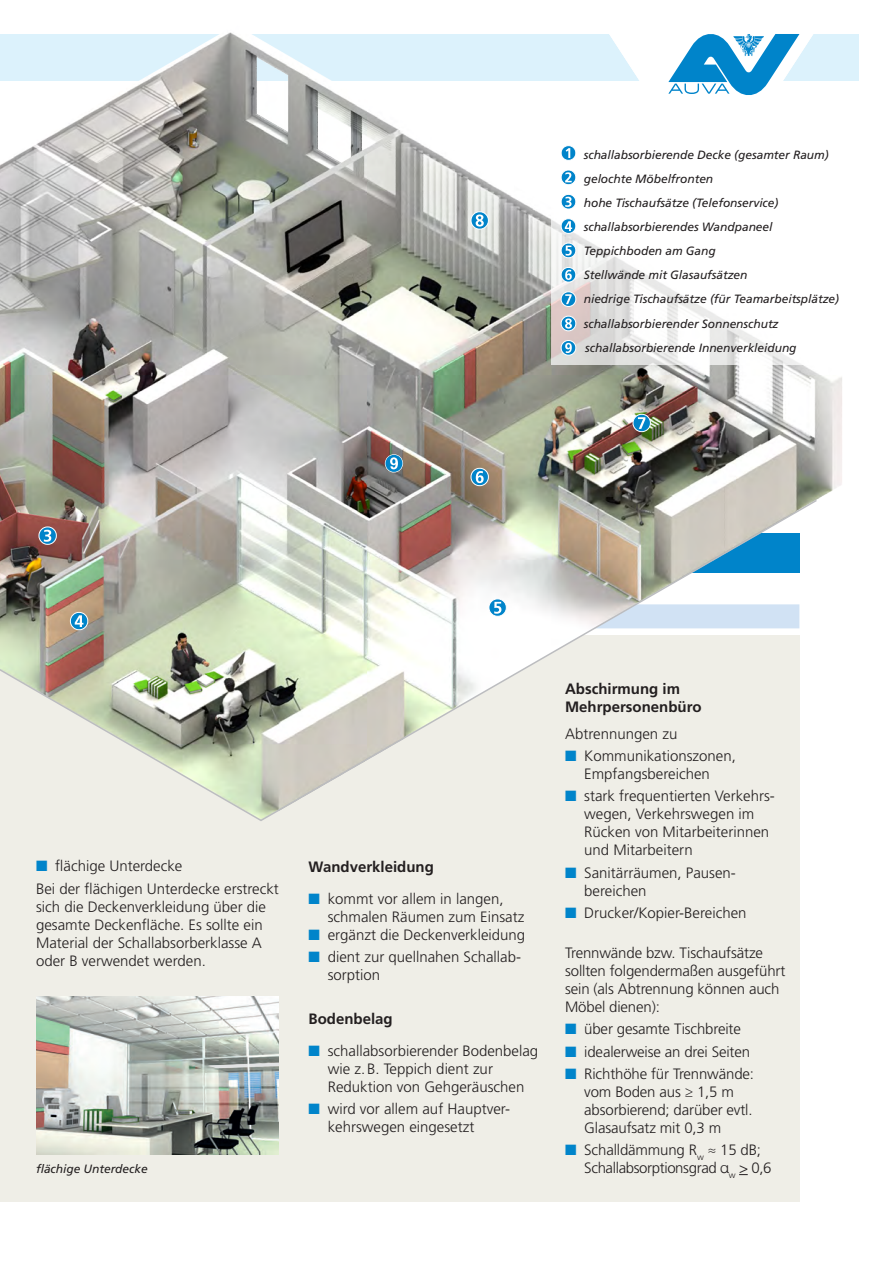
<style>
.page{position:relative;width:893px;height:1263px;background:#fff}
.page>*{position:absolute;margin:0;border:0;box-sizing:border-box;transform-origin:0 0}
.t1{font:300 15px/18px "Frutiger LT Std";color:#231f20}
.t2{font:700 15px/18px "Frutiger LT Std";color:#231f20}
.t3{font:300 15px/18px "Frutiger LT Std";letter-spacing:-.025em;color:#231f20}
.t4{font:italic 12px "Frutiger LT Std";letter-spacing:-.005em;color:#231f20}
.s1{color:#0084ca}
.s2{font-family:"Helvetica Neue"}
</style>
<div class="page">
<div style="left:0;top:635px;width:799px;height:567px;background:#efeee7"></div>
<img style="left:36px;top:997px;width:242px;height:157px">
<img style="left:0;top:32px;width:843px;height:798px">
<svg style="left:0;top:469px;width:818px;height:353px"></svg>
<svg style="left:470px;top:211px;width:19px;height:19px"></svg>
<svg style="left:632px;top:413px;width:19px;height:19px"></svg>
<svg style="left:470px;top:467px;width:19px;height:19px"></svg>
<svg style="left:488px;top:598px;width:19px;height:19px"></svg>
<svg style="left:70px;top:612px;width:19px;height:18px"></svg>
<svg style="left:38px;top:526px;width:19px;height:19px"></svg>
<svg style="left:552px;top:156px;width:255px;height:208px"></svg>
<svg style="left:385px;top:454px;width:18px;height:18px"></svg>
<svg style="left:385px;top:455px;width:17px;height:17px"></svg>
<svg style="left:560px;top:340px;width:16px;height:16px"></svg>
<svg style="left:560px;top:315px;width:16px;height:16px"></svg>
<svg style="left:560px;top:291px;width:16px;height:16px"></svg>
<svg style="left:560px;top:267px;width:16px;height:16px"></svg>
<svg style="left:560px;top:242px;width:16px;height:16px"></svg>
<svg style="left:560px;top:218px;width:16px;height:16px"></svg>
<svg style="left:560px;top:194px;width:16px;height:16px"></svg>
<svg style="left:560px;top:169px;width:16px;height:16px"></svg>
<svg style="left:560px;top:145px;width:16px;height:16px"></svg>
<p class="t4" style="left:584px;top:147px;width:246px">schallabsorbierende Decke (gesamter Raum)</p>
<p class="t4" style="left:584px;top:172px;width:131px">gelochte Möbelfronten</p>
<p class="t4" style="left:584px;top:196px;width:196px">hohe Tischaufsätze (Telefonservice)</p>
<p class="t4" style="left:584px;top:220px;width:190px">schallabsorbierendes Wandpaneel</p>
<p class="t4" style="left:584px;top:244px;width:133px">Teppichboden am Gang</p>
<p class="t4" style="left:584px;top:268px;width:165px">Stellwände mit Glasaufsätzen</p>
<p class="t4" style="left:584px;top:292px;width:257px">niedrige Tischaufsätze (für Teamarbeitsplätze)</p>
<p class="t4" style="left:584px;top:316px;width:196px">schallabsorbierender Sonnenschutz</p>
<p class="t4" style="left:585px;top:340px;width:213px">schallabsorbierende Innenverkleidung</p>
<p class="t1" style="left:36px;top:857px;width:148px"><span class="s1">■</span> flächige Unterdecke</p>
<p class="t1" style="left:36px;top:879px;width:244px">Bei der flächigen Unterdecke erstreckt sich die Deckenverkleidung über die gesamte Deckenfläche. Es sollte ein Material der Schallabsorberklasse A oder B verwendet werden.</p>
<p class="t4" style="left:36px;top:1162px;width:113px">flächige Unterdecke</p>
<h3 class="t2" style="left:309px;top:858px;width:127px">Wandverkleidung</h3>
<p class="t1" style="left:328px;top:890px;width:198px;text-indent:-19px"><span class="s1">■</span> kommt vor allem in langen, schmalen Räumen zum Einsatz</p>
<p class="t1" style="left:309px;top:926px;width:218px"><span class="s1">■</span> ergänzt die Deckenverkleidung</p>
<p class="t1" style="left:328px;top:948px;width:195px;text-indent:-19px"><span class="s1">■</span> dient zur quellnahen Schallab&shy;sorption</p>
<h3 class="t2" style="left:309px;top:1010px;width:86px">Bodenbelag</h3>
<p class="t1" style="left:328px;top:1042px;width:212px;text-indent:-19px"><span class="s1">■</span> schallabsorbierender Bodenbelag wie z. B. Teppich dient zur<br>Reduktion von Gehgeräuschen</p>
<p class="t1" style="left:328px;top:1100px;width:184px;text-indent:-19px"><span class="s1">■</span> wird vor allem auf Hauptver&shy;kehrswegen eingesetzt</p>
<h3 class="t2" style="left:565px;top:680px;width:138px">Abschirmung im<br>Mehrpersonenbüro</h3>
<p class="t1" style="left:565px;top:725px;width:114px">Abtrennungen zu</p>
<p class="t1" style="left:565px;top:747px;width:172px;text-align:center"><span class="s1">■</span> Kommunikationszonen,<br>Empfangsbereichen</p>
<p class="t1" style="left:584px;top:787px;width:192px;text-indent:-19px"><span class="s1">■</span> stark frequentierten Verkehrs&shy;wegen, Verkehrswegen im<br>Rücken von Mitarbeiterinnen und Mitarbeitern</p>
<p class="t1" style="left:584px;top:863px;width:153px;text-indent:-19px"><span class="s1">■</span> Sanitärräumen, Pausen&shy;bereichen</p>
<p class="t1" style="left:565px;top:904px;width:183px"><span class="s1">■</span> Drucker/Kopier-Bereichen</p>
<p class="t1" style="left:565px;top:944px;width:199px">Trennwände bzw. Tischaufsätze</p>
<p class="t1" style="left:565px;top:962px;width:222px">sollten folgendermaßen ausgeführt sein (als Abtrennung können auch</p>
<p class="t1" style="left:565px;top:998px;width:96px">Möbel dienen):</p>
<p class="t1" style="left:565px;top:1020px;width:177px"><span class="s1">■</span> über gesamte Tischbreite</p>
<p class="t1" style="left:565px;top:1042px;width:186px"><span class="s1">■</span> idealerweise an drei Seiten</p>
<p class="t1" style="left:584px;top:1065px;width:171px;text-indent:-19px"><span class="s1">■</span> Richthöhe für Trennwände: vom Boden aus ≥ 1,5 m absorbierend; darüber evtl.<br>Glasaufsatz mit 0,3 m</p>
<p class="t3" style="left:584px;top:1141px;width:189px;text-indent:-19px"><span class="s1">■</span> Schalldämmung R<sub>w</sub> ≈ 15 dB;<br>Schallabsorptionsgrad <span class="s2">α</span><sub>w</sub> &gt; 0,6</p>
</div>
